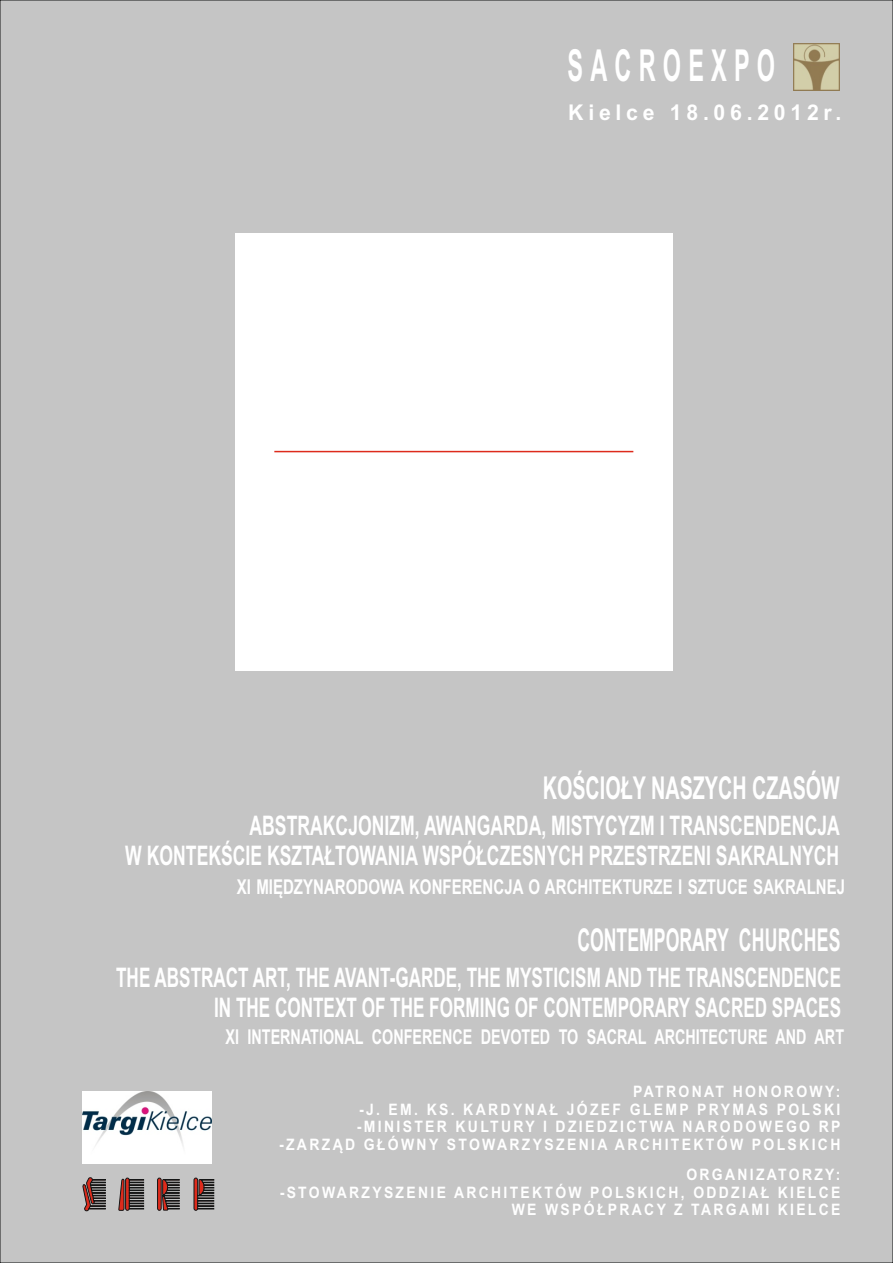
<style>
.page{position:relative;width:893px;height:1263px;background:#c5c5c5}
.page>*{position:absolute;margin:0;border:0;box-sizing:border-box;transform-origin:0 0}
.t1{font:700 44.1px "Arial";letter-spacing:.305em;color:#fff;scale:.53 1}
.t2{font:700 31.5px "Arial";color:#fff;scale:.63 1}
.t3{font:700 31.5px "Arial";color:#fff;scale:.56 1}
.t4{font:700 27px/30.2px "Arial";color:#fff;text-align:right;scale:.63 1}
.t5{font:700 27px/30.2px "Arial";color:#fff;text-align:right;scale:.65 1}
.t6{font:700 21.75px "Arial";letter-spacing:.22em;color:#fff}
.t7{font:700 20.4px "Arial";color:#fff;scale:.7 1}
.t8{font:700 20.4px "Arial";color:#fff;scale:.74 1}
.t9{font:700 15.75px/17.5px "Arial";letter-spacing:.165em;color:#fff;text-align:right;scale:.89 1}
.t10{font:700 15.75px/17.5px "Arial";letter-spacing:.165em;color:#fff;text-align:right;scale:.88 1}
</style>
<div class="page">
<div style="left:235px;top:233px;width:437px;height:437px;background:#fff"></div>
<hr style="left:274px;top:451px;width:359px;height:1px;background:#dd2b1c">
<img style="left:793px;top:44px;width:47px;height:46px">
<svg style="left:83px;top:1177px;width:131px;height:34px;background:#887270"></svg>
<img style="left:82px;top:1091px;width:130px;height:72px">
<h1 class="t1" style="left:567px;top:49px;width:393px">SACROEXPO</h1>
<h3 class="t6" style="left:568px;top:104px;width:274px">Kielce 18.06.2012r.</h3>
<h2 class="t2" style="left:543px;top:776px;width:473px">KOŚCIOŁY NASZYCH CZASÓW</h2>
<h3 class="t5" style="left:125px;top:813px;width:1101px">ABSTRAKCJONIZM, AWANGARDA, MISTYCYZM I TRANSCENDENCJA<br>W KONTEKŚCIE KSZTAŁTOWANIA WSPÓŁCZESNYCH PRZESTRZENI SAKRALNYCH</h3>
<p class="t8" style="left:237px;top:879px;width:824px">XI MIĘDZYNARODOWA KONFERENCJA O ARCHITEKTURZE I SZTUCE SAKRALNEJ</p>
<h2 class="t3" style="left:577px;top:928px;width:472px">CONTEMPORARY CHURCHES</h2>
<h3 class="t4" style="left:116px;top:965px;width:1152px">THE ABSTRACT ART, THE AVANT-GARDE, THE MYSTICISM AND THE TRANSCENDENCE<br>IN THE CONTEXT OF THE FORMING OF CONTEMPORARY SACRED SPACES</h3>
<p class="t7" style="left:226px;top:1029px;width:885px">XI INTERNATIONAL CONFERENCE DEVOTED TO SACRAL ARCHITECTURE AND ART</p>
<p class="t9" style="left:279px;top:1084px;width:632px">PATRONAT HONOROWY:<br>-J. EM. KS. KARDYNAŁ JÓZEF GLEMP PRYMAS POLSKI -MINISTER KULTURY I DZIEDZICTWA NARODOWEGO RP -ZARZĄD GŁÓWNY STOWARZYSZENIA ARCHITEKTÓW POLSKICH</p>
<p class="t10" style="left:280px;top:1167px;width:639px">ORGANIZATORZY:<br>-STOWARZYSZENIE ARCHITEKTÓW POLSKICH, ODDZIAŁ KIELCE<br>WE WSPÓŁPRACY Z TARGAMI KIELCE</p>
</div>
